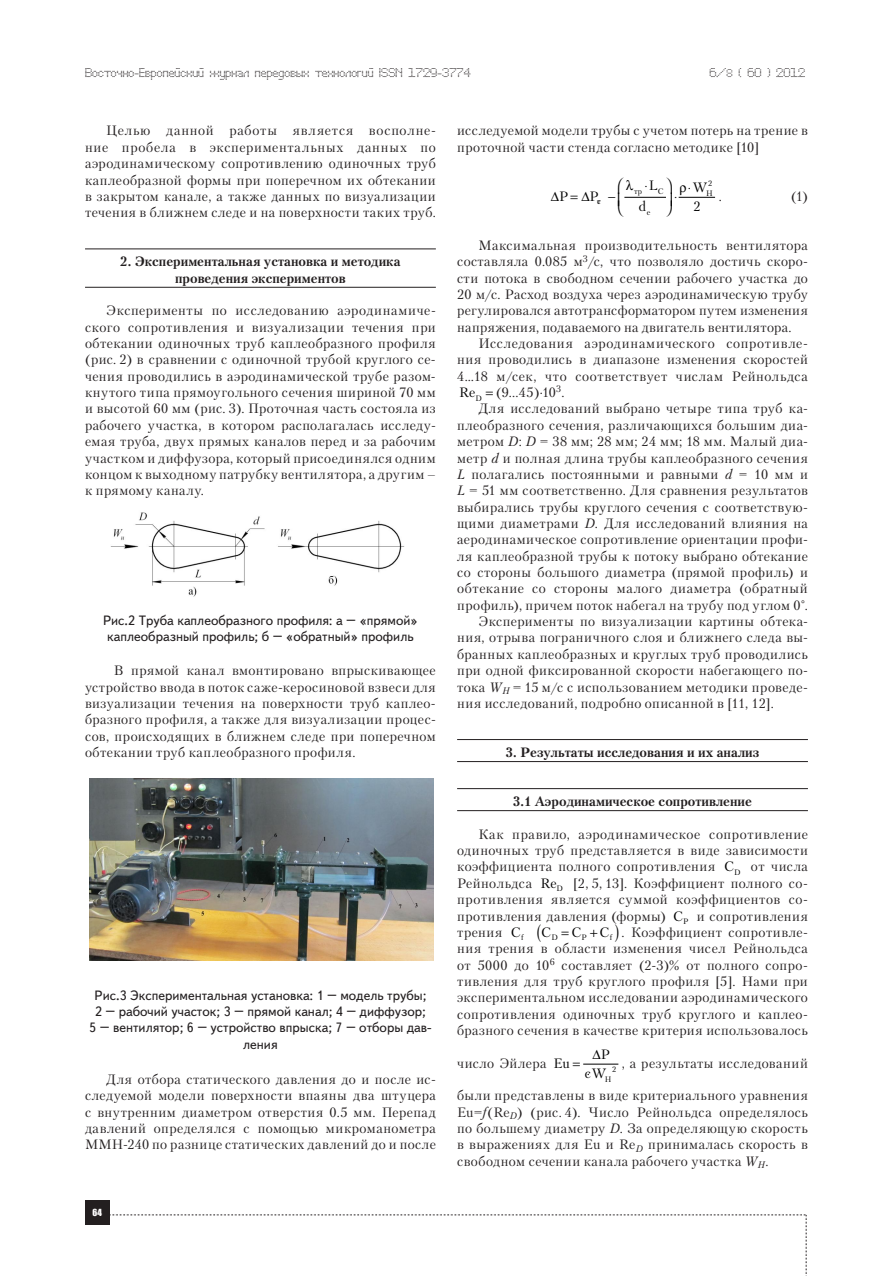
<style>
.page{position:relative;width:893px;height:1276px;background:#fff}
.page>*{position:absolute;margin:0;border:0;box-sizing:border-box;transform-origin:0 0}
.Text{font:13.5px/16.4px "Petersburg C";letter-spacing:.035em;color:#231f20;text-align:justify}
.risunok{font:13.5px/16.2px "Text Book C";color:#231f20;text-align:center}
.Punkt{font:700 13.5px/16.4px "Petersburg C";color:#231f20;text-align:center}
.t1{font:13.5px "Petersburg C";color:#000}
.t2{font:12px "Perfo";letter-spacing:.015em;color:#231f20}
.t3{font:9px "Impact";color:#fff}
.t4{font:7.8px "Petersburg C";color:#000}
.s1{font-size:10.5px}
.s2{font-style:italic}
</style>
<div class="page">
<div style="left:85px;top:1200px;width:24px;height:25px;background:#231f20"></div>
<svg style="left:109px;top:1214px;width:698px;height:62px"></svg>
<hr style="left:85px;top:248px;width:351px;height:1px;background:#231f20">
<hr style="left:85px;top:287px;width:351px;height:1px;background:#231f20">
<hr style="left:457px;top:739px;width:351px;height:1px;background:#231f20">
<hr style="left:457px;top:761px;width:351px;height:1px;background:#231f20">
<hr style="left:457px;top:788px;width:351px;height:1px;background:#231f20">
<hr style="left:457px;top:810px;width:351px;height:1px;background:#231f20">
<hr style="left:625px;top:197px;width:40px;height:1px;background:#000">
<hr style="left:679px;top:197px;width:36px;height:1px;background:#000">
<hr style="left:584px;top:1063px;width:34px;height:1px;background:#000">
<img style="left:111px;top:512px;width:293px;height:85px">
<img style="left:89px;top:778px;width:345px;height:182px">
<svg style="left:624px;top:196px;width:9px;height:2px"></svg>
<svg style="left:678px;top:196px;width:8px;height:2px"></svg>
<p class="t2" style="left:85px;top:65px;width:387px">Восточно-Европейский журнал передовых технологий ISSN 1729-3774</p>
<p class="t2" style="left:709px;top:65px;width:97px">6/<span class="s1">8</span> ( 60 ) 2012</p>
<p class="Text" style="left:85px;top:122px;width:352px;text-indent:21px">Целью данной работы является восполне&shy;ние пробела в экспериментальных данных по аэродинамическому сопротивлению одиночных труб каплеобразной формы при поперечном их обтекании в закрытом канале, а также данных по визуализации течения в ближнем следе и на поверхности таких труб.</p>
<p class="Punkt" style="left:120px;top:253px;width:282px">2. Экспериментальная установка и методика проведения экспериментов</p>
<p class="Text" style="left:85px;top:302px;width:352px;text-indent:21px">Эксперименты по исследованию аэродинамиче&shy;ского сопротивления и визуализации течения при обтекании одиночных труб каплеобразного профиля (рис. 2) в сравнении с одиночной трубой круглого се&shy;чения проводились в аэродинамической трубе разом&shy;кнутого типа прямоугольного сечения шириной 70 мм и высотой 60 мм (рис. 3). Проточная часть состояла из рабочего участка, в котором располагалась исследу&shy;емая труба, двух прямых каналов перед и за рабочим участком и диффузора, который присоединялся одним концом к выходному патрубку вентилятора, а другим – к прямому каналу.</p>
<p class="risunok" style="left:103px;top:612px;width:316px">Рис.2 Труба каплеобразного профиля: а – «прямой» каплеобразный профиль; б – «обратный» профиль</p>
<p class="Text" style="left:85px;top:662px;width:352px;text-indent:29px">В прямой канал вмонтировано впрыскивающее устройство ввода в поток саже-керосиновой взвеси для визуализации течения на поверхности труб каплео&shy;бразного профиля, а также для визуализации процес&shy;сов, происходящих в ближнем следе при поперечном обтекании труб каплеобразного профиля.</p>
<p class="risunok" style="left:89px;top:987px;width:344px">Рис.3 Экспериментальная установка: 1 – модель трубы; 2 – рабочий участок; 3 – прямой канал; 4 – диффузор;<br>5 – вентилятор; 6 – устройство впрыска; 7 – отборы дав&shy;ления</p>
<p class="Text" style="left:85px;top:1071px;width:352px;text-indent:21px">Для отбора статического давления до и после ис&shy;следуемой модели поверхности впаяны два штуцера с внутренним диаметром отверстия 0.5 мм. Перепад давлений определялся с помощью микроманометра ММН-240 по разнице статических давлений до и после</p>
<p class="t3" style="left:92px;top:1207px;width:11px">64</p>
<p class="Text" style="left:457px;top:122px;width:352px">исследуемой модели трубы с учетом потерь на трение в проточной части стенда согласно методике [10]</p>
<p class="t1" style="left:644px;top:178px;width:14px">⋅L</p>
<p class="t1" style="left:688px;top:179px;width:21px">⋅W</p>
<p class="t1" style="left:551px;top:188px;width:19px">∆P</p>
<p class="t1" style="left:581px;top:188px;width:19px">∆P</p>
<p class="t4" style="left:708px;top:179px;width:6px">2</p>
<p class="t4" style="left:634px;top:187px;width:9px">тр</p>
<p class="t4" style="left:658px;top:187px;width:7px">C</p>
<p class="t4" style="left:706px;top:188px;width:8px">H</p>
<p class="Text" style="left:719px;top:188px;width:5px">.</p>
<p class="Text" style="left:791px;top:188px;width:18px">(1)</p>
<p class="Text" style="left:457px;top:237px;width:352px;text-indent:21px">Максимальная производительность вентилятора составляла 0.085 м<sup>3</sup>/с, что позволяло достичь скоро&shy;сти потока в свободном сечении рабочего участка до 20 м/с. Расход воздуха через аэродинамическую трубу регулировался автотрансформатором путем изменения напряжения, подаваемого на двигатель вентилятора.</p>
<p class="Text" style="left:457px;top:335px;width:352px;text-indent:21px">Исследования аэродинамического сопротивле&shy;ния проводились в диапазоне изменения скоростей 4…18 м/сек, что соответствует числам Рейнольдса</p>
<p class="t1" style="left:459px;top:384px;width:24px">Re<sub>D</sub></p>
<p class="Text" style="left:496px;top:384px;width:70px">(9...45)·10<sup>3</sup>.</p>
<p class="Text" style="left:457px;top:400px;width:352px;text-indent:21px">Для исследований выбрано четыре типа труб ка&shy;плеобразного сечения, различающихся большим диа&shy;метром <span class="s2">D</span>: <span class="s2">D</span> = 38 мм; 28 мм; 24 мм; 18 мм. Малый диа&shy;метр <span class="s2">d</span> и полная длина трубы каплеобразного сечения <span class="s2">L</span> полагались постоянными и равными <span class="s2">d</span> = 10 мм и <span class="s2">L</span> = 51 мм соответственно. Для сравнения результатов выбирались трубы круглого сечения с соответствую&shy;щими диаметрами <span class="s2">D</span>. Для исследований влияния на аеродинамическое сопротивление ориентации профи&shy;ля каплеобразной трубы к потоку выбрано обтекание со стороны большого диаметра (прямой профиль) и обтекание со стороны малого диаметра (обратный профиль), причем поток набегал на трубу под углом 0°.</p>
<p class="Text" style="left:457px;top:613px;width:352px;text-indent:21px">Эксперименты по визуализации картины обтека&shy;ния, отрыва пограничного слоя и ближнего следа вы&shy;бранных каплеобразных и круглых труб проводились при одной фиксированной скорости набегающего по&shy;тока <span class="s2">W</span><sub>H</sub> = 15 м/с с использованием методики проведе&shy;ния исследований, подробно описанной в [11, 12].</p>
<p class="Punkt" style="left:506px;top:744px;width:255px">3. Результаты исследования и их анализ</p>
<p class="Punkt" style="left:513px;top:793px;width:240px">3.1 Аэродинамическое сопротивление</p>
<p class="Text" style="left:457px;top:825px;width:352px;text-indent:21px">Как правило, аэродинамическое сопротивление одиночных труб представляется в виде зависимости коэффициента полного сопротивления</p>
<p class="t4" style="left:597px;top:197px;width:5px">cт</p>
<p class="t1" style="left:639px;top:199px;width:9px">d</p>
<p class="t1" style="left:693px;top:199px;width:9px">2</p>
<p class="t4" style="left:647px;top:208px;width:5px">е</p>
<p class="t1" style="left:724px;top:858px;width:18px">C<sub>D</sub></p>
<p class="Text" style="left:751px;top:858px;width:59px">от числа</p>
<p class="Text" style="left:457px;top:874px;width:352px;text-indent:116px">[2, 5, 13]. Коэффициент полного со&shy;противления является суммой коэффициентов со&shy;противления давления (формы)</p>
<p class="Text" style="left:457px;top:874px;width:76px">Рейнольдса</p>
<p class="t1" style="left:540px;top:875px;width:24px">Re<sub>D</sub></p>
<p class="t1" style="left:673px;top:907px;width:17px">C<sub>P</sub></p>
<p class="Text" style="left:697px;top:907px;width:113px">и сопротивления</p>
<p class="Text" style="left:457px;top:924px;width:352px;text-indent:165px">. Коэффициент сопротивле&shy;ния трения в области изменения чисел Рейнольдса от 5000 до 10<sup>6</sup> составляет (2-3)% от полного сопро&shy;тивления для труб круглого профиля [5]. Нами при экспериментальном исследовании аэродинамического сопротивления одиночных труб круглого и каплео&shy;бразного сечения в качестве критерия использовалось</p>
<p class="Text" style="left:457px;top:1054px;width:91px">число Эйлера</p>
<p class="Text" style="left:457px;top:924px;width:47px">трения</p>
<p class="t1" style="left:511px;top:924px;width:14px">C<sub>f</sub></p>
<p class="t1" style="left:541px;top:924px;width:12px">C</p>
<p class="t1" style="left:571px;top:924px;width:12px">C</p>
<p class="t1" style="left:600px;top:924px;width:12px">C</p>
<p class="t4" style="left:551px;top:933px;width:8px">D</p>
<p class="t4" style="left:582px;top:933px;width:7px">P</p>
<p class="t4" style="left:610px;top:933px;width:4px">f</p>
<p class="t1" style="left:592px;top:1046px;width:19px">∆P</p>
<p class="Text" style="left:622px;top:1054px;width:187px">, а результаты исследований</p>
<p class="Text" style="left:457px;top:1087px;width:352px">были представлены в виде критериального уравнения Eu=<span class="s2">f</span>(Re<sub>D</sub>) (рис. 4). Число Рейнольдса определялось по большему диаметру <span class="s2">D</span>. За определяющую скорость в выражениях для Eu и Re<sub>D</sub> принималась скорость в свободном сечении канала рабочего участка <span class="s2">W</span><sub>H</sub>.</p>
<p class="t1" style="left:554px;top:1055px;width:18px">Eu</p>
<p class="t4" style="left:612px;top:1064px;width:6px">2</p>
<p class="t1" style="left:585px;top:1065px;width:23px">сW</p>
<p class="t4" style="left:605px;top:1074px;width:8px">H</p>
</div>
